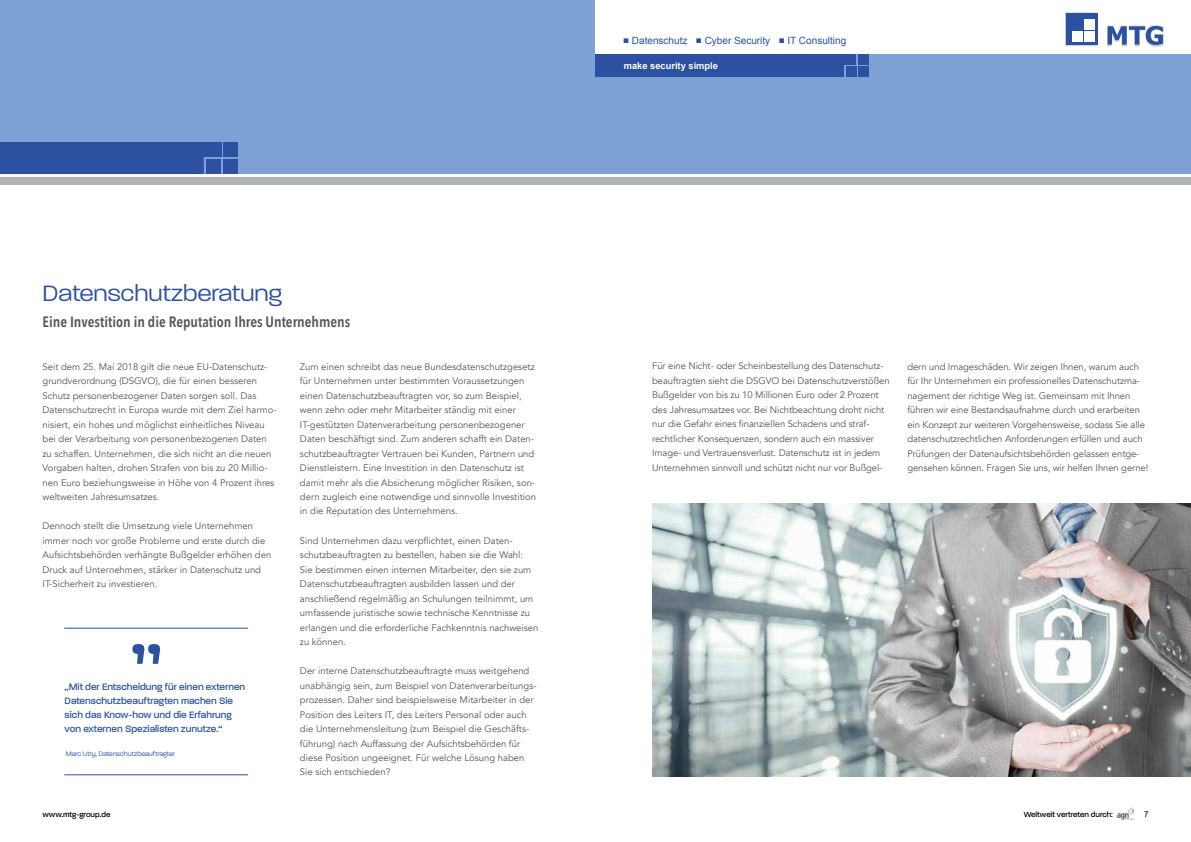
<style>
.page{position:relative;width:1191px;height:842px;background:#fff}
.page>*{position:absolute;margin:0;border:0;box-sizing:border-box;transform-origin:0 0}
.t1{font:500 78px "Paralucent";color:#2c51a0}
.t2{font:300 24px "Paralucent";color:#2c51a0;scale:1.06 1}
.t3{font:600 15px "Avenir Next Condensed";color:#565655}
.t4{font:500 10px/14px "Paralucent";color:#2c51a0}
.t5{font:10px "Arial";color:#2c51a0}
.t6{font:9.5px/14.5px "Avenir";color:#565655}
.t7{font:700 9.3px "Arial";color:#fff}
.t8{font:500 8px "Paralucent";color:#000}
.t9{font:8px "Arial";color:#000}
.t10{font:300 7px "Paralucent";color:#2c51a0}
</style>
<div class="page">
<img style="left:1117px;top:807px;width:17px;height:13px">
<div style="left:0;top:0;width:595px;height:174px;background:#7ea1d5"></div>
<div style="left:0;top:177px;width:1191px;height:8px;background:#b1b2b3"></div>
<div style="left:595px;top:55px;width:596px;height:119px;background:#7ea1d5"></div>
<div style="left:595px;top:55px;width:261px;height:10px;background:#2c51a0"></div>
<div style="left:595px;top:61px;width:249px;height:16px;background:#2c51a0"></div>
<img style="left:1065px;top:13px;width:32px;height:33px">
<div style="left:1066px;top:13px;width:31px;height:31px;background:#2c51a0"></div>
<img style="left:1107px;top:26px;width:57px;height:21px">
<svg style="left:1107px;top:26px;width:55px;height:19px"></svg>
<div style="left:1084px;top:19px;width:10px;height:10px;background:#fff"></div>
<div style="left:1084px;top:31px;width:10px;height:10px;background:#fff"></div>
<div style="left:1072px;top:31px;width:10px;height:10px;background:#fff"></div>
<div style="left:858px;top:55px;width:10px;height:10px;background:#2c51a0"></div>
<div style="left:858px;top:67px;width:10px;height:10px;background:#2c51a0"></div>
<div style="left:846px;top:67px;width:10px;height:10px;background:#2c51a0"></div>
<div style="left:0;top:142px;width:204px;height:32px;background:#2c51a0"></div>
<div style="left:206px;top:159px;width:15px;height:15px;background:#2c51a0"></div>
<div style="left:224px;top:159px;width:14px;height:15px;background:#2c51a0"></div>
<div style="left:224px;top:142px;width:14px;height:15px;background:#2c51a0"></div>
<div style="left:0;top:142px;width:221px;height:15px;background:#2c51a0"></div>
<img style="left:652px;top:504px;width:539px;height:273px">
<hr style="left:64px;top:774px;width:184px;height:1px;background:#2c51a0">
<hr style="left:64px;top:628px;width:184px;height:1px;background:#2c51a0">
<p class="t5" style="left:623px;top:34px;width:225px">■ Datenschutz ■ Cyber Security ■ IT Consulting</p>
<h2 class="t2" style="left:43px;top:279px;width:227px">Datenschutzberatung</h2>
<h3 class="t3" style="left:43px;top:309px;width:309px">Eine Investition in die Reputation Ihres Unternehmens</h3>
<p class="t6" style="left:43px;top:359px;width:236px">Seit dem 25. Mai 2018 gilt die neue EU-Datenschutz&shy;grundverordnung (DSGVO), die für einen besseren Schutz personenbezogener Daten sorgen soll. Das Datenschutzrecht in Europa wurde mit dem Ziel harmo&shy;nisiert, ein hohes und möglichst einheitliches Niveau bei der Verarbeitung von personenbezogenen Daten zu schaffen. Unternehmen, die sich nicht an die neuen Vorgaben halten, drohen Strafen von bis zu 20 Millio&shy;nen Euro beziehungsweise in Höhe von 4 Prozent ihres weltweiten Jahresumsatzes.</p>
<p class="t6" style="left:43px;top:519px;width:230px">Dennoch stellt die Umsetzung viele Unternehmen immer noch vor große Probleme und erste durch die Aufsichtsbehörden verhängte Bußgelder erhöhen den Druck auf Unternehmen, stärker in Datenschutz und IT-Sicherheit zu investieren.</p>
<p class="t6" style="left:300px;top:359px;width:237px">Zum einen schreibt das neue Bundesdatenschutzgesetz für Unternehmen unter bestimmten Voraussetzungen einen Datenschutzbeauftragten vor, so zum Beispiel, wenn zehn oder mehr Mitarbeiter ständig mit einer IT-gestützten Datenverarbeitung personenbezogener Daten beschäftigt sind. Zum anderen schafft ein Daten&shy;schutzbeauftragter Vertrauen bei Kunden, Partnern und Dienstleistern. Eine Investition in den Datenschutz ist damit mehr als die Absicherung möglicher Risiken, son&shy;dern zugleich eine notwendige und sinnvolle Investition in die Reputation des Unternehmens.</p>
<p class="t6" style="left:300px;top:533px;width:240px">Sind Unternehmen dazu verpflichtet, einen Daten&shy;schutzbeauftragten zu bestellen, haben sie die Wahl:<br>Sie bestimmen einen internen Mitarbeiter, den sie zum Datenschutzbeauftragten ausbilden lassen und der anschließend regelmäßig an Schulungen teilnimmt, um umfassende juristische sowie technische Kenntnisse zu erlangen und die erforderliche Fachkenntnis nachweisen zu können.</p>
<p class="t6" style="left:300px;top:664px;width:238px">Der interne Datenschutzbeauftragte muss weitgehend unabhängig sein, zum Beispiel von Datenverarbeitungs&shy;prozessen. Daher sind beispielsweise Mitarbeiter in der Position des Leiters IT, des Leiters Personal oder auch die Unternehmensleitung (zum Beispiel die Geschäfts&shy;führung) nach Auffassung der Aufsichtsbehörden für diese Position ungeeignet. Für welche Lösung haben Sie sich entschieden?</p>
<h1 class="t1" style="left:130px;top:582px;width:33px">„</h1>
<p class="t4" style="left:65px;top:680px;width:182px">„Mit der Entscheidung für einen externen Datenschutzbeauftragten machen Sie sich das Know-how und die Erfahrung von externen Spezialisten zunutze.“</p>
<p class="t10" style="left:66px;top:750px;width:111px">Marc Utry, Datenschutzbeauftragter</p>
<p class="t7" style="left:624px;top:60px;width:96px">make security simple</p>
<p class="t6" style="left:652px;top:359px;width:239px">Für eine Nicht- oder Scheinbestellung des Datenschutz&shy;beauftragten sieht die DSGVO bei Datenschutzverstößen Bußgelder von bis zu 10 Millionen Euro oder 2 Prozent des Jahresumsatzes vor. Bei Nichtbeachtung droht nicht nur die Gefahr eines finanziellen Schadens und straf&shy;rechtlicher Konsequenzen, sondern auch ein massiver Image- und Vertrauensverlust. Datenschutz ist in jedem Unternehmen sinnvoll und schützt nicht nur vor Bußgel-</p>
<p class="t6" style="left:907px;top:359px;width:242px">dern und Imageschäden. Wir zeigen Ihnen, warum auch für Ihr Unternehmen ein professionelles Datenschutzma&shy;nagement der richtige Weg ist. Gemeinsam mit Ihnen führen wir eine Bestandsaufnahme durch und erarbeiten ein Konzept zur weiteren Vorgehensweise, sodass Sie alle datenschutzrechtlichen Anforderungen erfüllen und auch Prüfungen der Datenaufsichtsbehörden gelassen entge&shy;gensehen können. Fragen Sie uns, wir helfen Ihnen gerne!</p>
<p class="t8" style="left:43px;top:809px;width:69px">www.mtg-group.de</p>
<p class="t8" style="left:1023px;top:810px;width:91px">Weltweit vertreten durch:</p>
<p class="t9" style="left:1144px;top:809px;width:6px">7</p>
</div>
